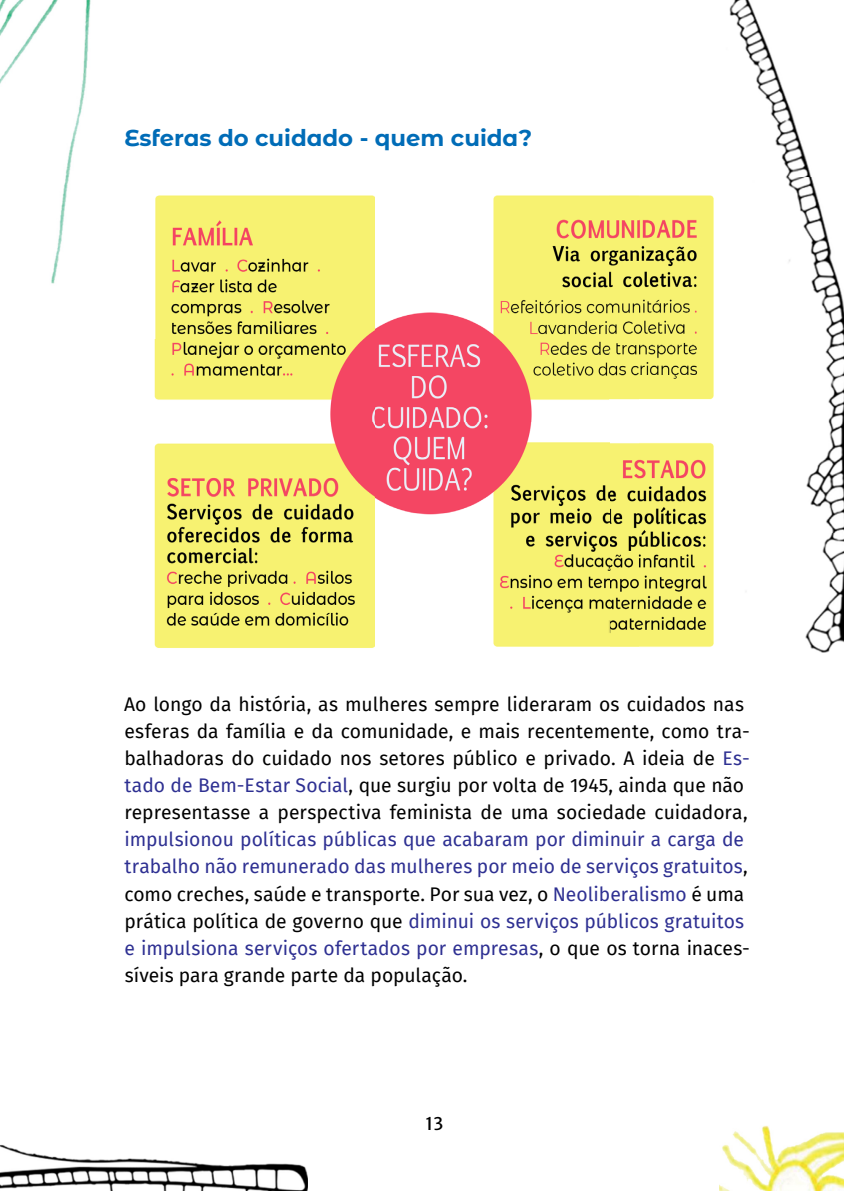
<style>
.page{position:relative;width:844px;height:1191px;background:#fff}
.page>*{position:absolute;margin:0;border:0;box-sizing:border-box;transform-origin:0 0}
.t1{font:700 22.75px "Montserrat Alternates";color:#006cb7}
.t2{font:19.25px/27.1px "Fira Sans";color:#2e3092}
.t3{font:19.25px/27.1px "Fira Sans";color:#000}
.t4{font:17.5px "Merriweather Sans";color:#000}
.s1{color:#2e3092}
.s2{color:#000}
</style>
<div class="page">
<img style="left:0;top:0;width:91px;height:284px">
<img style="left:729px;top:0;width:83px;height:178px">
<img style="left:786px;top:178px;width:57px;height:474px">
<img style="left:719px;top:1125px;width:124px;height:66px">
<img style="left:0;top:1144px;width:308px;height:47px">
<img style="left:154px;top:195px;width:485px;height:453px">
<img style="left:154px;top:195px;width:6px;height:143px">
<img style="left:639px;top:195px;width:75px;height:452px">
<p class="t1" style="left:124px;top:122px;width:409px">Esferas do cuidado - quem cuida?</p>
<p class="t3" style="left:124px;top:690px;width:627px">Ao longo da história, as mulheres sempre lideraram os cuidados nas esferas da família e da comunidade, e mais recentemente, como tra&shy;balhadoras do cuidado nos setores público e privado. A ideia de <span class="s1">Es&shy;tado de Bem-Estar Social</span>, que surgiu por volta de 1945, ainda que não representasse a perspectiva feminista de uma sociedade cuidadora,</p>
<p class="t2" style="left:124px;top:825px;width:627px">impulsionou políticas públicas que acabaram por diminuir a carga de trabalho não remunerado das mulheres por meio de serviços gratuitos<span class="s2">, como creches, saúde e transporte. Por sua vez, o</span> Neoliberalismo <span class="s2">é uma prática política de governo que</span> diminui os serviços públicos gratuitos e impulsiona serviços ofertados por empresas<span class="s2">, o que os torna inaces&shy;síveis para grande parte da população.</span></p>
<p class="t4" style="left:425px;top:1108px;width:19px">13</p>
</div>
